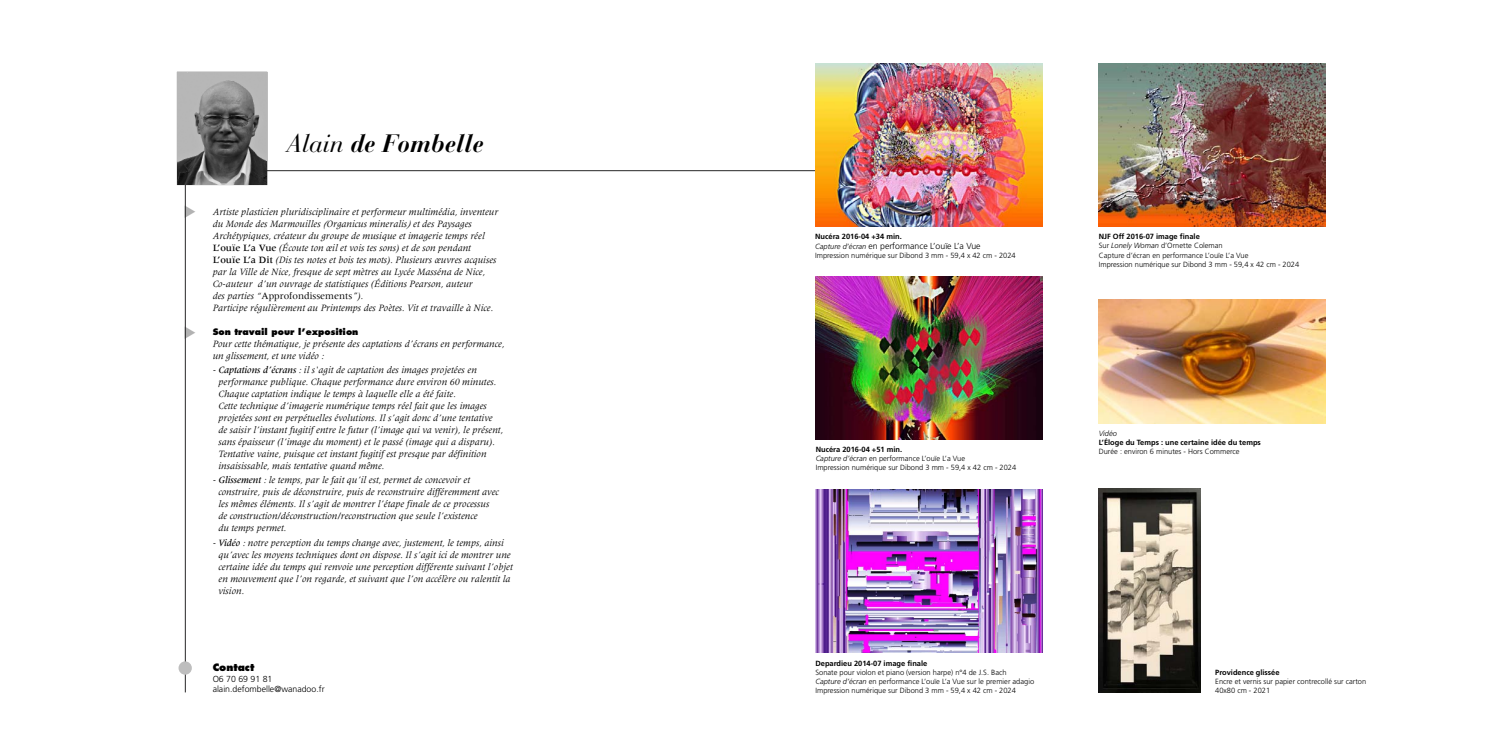
<style>
.page{position:relative;width:1488px;height:744px;background:#fff}
.page>*{position:absolute;margin:0;border:0;box-sizing:border-box;transform-origin:0 0}
.t1{font:italic 700 25px "Bauer Bodoni";color:#000}
.t2{font:italic 10px/12px "Meridien";color:#000}
.t3{font:800 10px "Futura";color:#000}
.t4{font:300 8.75px/10.5px "Frutiger";color:#000}
.t5{font:800 8.75px "Futura";color:#000}
.t6{font:300 7.5px/9px "Frutiger";color:#000}
.t7{font:700 7.5px/9px "Frutiger";color:#000}
.t8{font:italic 300 7.5px "Frutiger";color:#000}
.s1{font-weight:400}
.s2{font-weight:500;font-style:normal}
.s3{font-style:normal}
.s4{font-weight:500}
.s5{font-style:italic;font-size:7.5px}
.s6{font-weight:700}
.s7{font-style:italic}
.s8{font-weight:300}
.s9{font-weight:300;font-style:italic}
</style>
<div class="page">
<svg style="left:267px;top:170px;width:548px;height:1px"></svg>
<img style="left:178px;top:72px;width:89px;height:112px">
<img style="left:815px;top:63px;width:227px;height:163px">
<img style="left:815px;top:489px;width:227px;height:163px">
<img style="left:1098px;top:300px;width:227px;height:123px">
<img style="left:1098px;top:488px;width:102px;height:204px">
<img style="left:815px;top:276px;width:227px;height:163px">
<img style="left:1098px;top:63px;width:227px;height:163px">
<svg style="left:178px;top:182px;width:17px;height:511px"></svg>
<h1 class="t1" style="left:287px;top:128px;width:198px"><span class="s1">Alain</span> de Fombelle</h1>
<p class="t2" style="left:213px;top:206px;width:287px">Artiste plasticien pluridisciplinaire et performeur multimédia, inventeur du Monde des Marmouilles (Organicus mineralis) et des Paysages Archétypiques, créateur du groupe de musique et imagerie temps réel <span class="s2">L’ouïe L’a Vue</span> (Écoute ton œil et vois tes sons) et de son pendant <span class="s2">L’ouïe L’a Dit</span> (Dis tes notes et bois tes mots). Plusieurs œuvres acquises par la Ville de Nice, fresque de sept mètres au Lycée Masséna de Nice, Co-auteur d’un ouvrage de statistiques (Éditions Pearson, auteur<br>des parties “<span class="s3">Approfondissements</span>”).<br>Participe régulièrement au Printemps des Poètes. Vit et travaille à Nice.</p>
<p class="t5" style="left:213px;top:326px;width:147px">Son travail pour l’exposition</p>
<p class="t2" style="left:213px;top:338px;width:293px">Pour cette thématique, je présente des captations d’écrans en performance, un glissement, et une vidéo :</p>
<p class="t2" style="left:218px;top:364px;width:286px;text-indent:-6px">- <span class="s4">Captations d’écrans</span> : il s'agit de captation des images projetées en performance publique. Chaque performance dure environ 60 minutes.<br>Chaque captation indique le temps à laquelle elle a été faite.<br>Cette technique d’imagerie numérique temps réel fait que les images projetées sont en perpétuelles évolutions. Il s’agit donc d’une tentative de saisir l’instant fugitif entre le futur (l’image qui va venir), le présent, sans épaisseur (l’image du moment) et le passé (image qui a disparu).<br>Tentative vaine, puisque cet instant fugitif est presque par définition insaisissable, mais tentative quand même.</p>
<p class="t2" style="left:218px;top:474px;width:282px;text-indent:-6px">- <span class="s4">Glissement</span> : le temps, par le fait qu’il est, permet de concevoir et construire, puis de déconstruire, puis de reconstruire différemment avec les mêmes éléments. Il s’agit de montrer l’étape finale de ce processus de construction/déconstruction/reconstruction que seule l’existence<br>du temps permet.</p>
<p class="t2" style="left:218px;top:537px;width:296px;text-indent:-6px">- <span class="s4">Vidéo</span> : notre perception du temps change avec, justement, le temps, ainsi qu’avec les moyens techniques dont on dispose. Il s’agit ici de montrer une certaine idée du temps qui renvoie une perception différente suivant l’objet en mouvement que l’on regarde, et suivant que l’on accélère ou ralentit la vision.</p>
<p class="t3" style="left:213px;top:661px;width:43px">Contact</p>
<p class="t4" style="left:213px;top:673px;width:113px">O6 70 69 91 81 alain.defombelle@wanadoo.fr</p>
<p class="t7" style="left:815px;top:232px;width:88px">Nucéra 2016-04 +34 min.</p>
<p class="t4" style="left:815px;top:240px;width:167px"><span class="s5">Capture d’écran</span> en performance L’ouïe L’a Vue</p>
<p class="t6" style="left:815px;top:251px;width:202px">Impression numérique sur Dibond 3 mm - 59,4 x 42 cm - 2024</p>
<p class="t6" style="left:815px;top:445px;width:202px"><span class="s6">Nucéra 2016-04 +51 min.<br></span><span class="s7">Capture d’écran</span> en performance L’ouïe L’a Vue<br>Impression numérique sur Dibond 3 mm - 59,4 x 42 cm - 2024</p>
<p class="t7" style="left:1098px;top:232px;width:125px">NJF Off 2016-07 image finale<br><span class="s8">Sur</span> <span class="s9">Lonely Woman</span> <span class="s8">d’Ornette Coleman</span></p>
<p class="t6" style="left:1098px;top:250px;width:202px;line-height:9.5px">Capture d’écran en performance L’ouïe L’a Vue<br>Impression numérique sur Dibond 3 mm - 59,4 x 42 cm - 2024</p>
<p class="t8" style="left:1098px;top:429px;width:20px">Vidéo</p>
<p class="t7" style="left:1098px;top:438px;width:164px">L’Éloge du Temps : une certaine idée du temps</p>
<p class="t6" style="left:1098px;top:447px;width:142px">Durée : environ 6 minutes - Hors Commerce</p>
<p class="t7" style="left:815px;top:659px;width:113px">Depardieu 2014-07 image finale</p>
<p class="t6" style="left:815px;top:668px;width:220px">Sonate pour violon et piano (version harpe) n°4 de J.S. Bach<br><span class="s7">Capture d’écran</span> en performance L’ouïe L’a Vue sur le premier adagio<br>Impression numérique sur Dibond 3 mm - 59,4 x 42 cm - 2024</p>
<p class="t7" style="left:1215px;top:668px;width:66px">Providence glissée</p>
<p class="t6" style="left:1215px;top:677px;width:152px">Encre et vernis sur papier contrecollé sur carton<br>40x80 cm - 2021</p>
</div>
